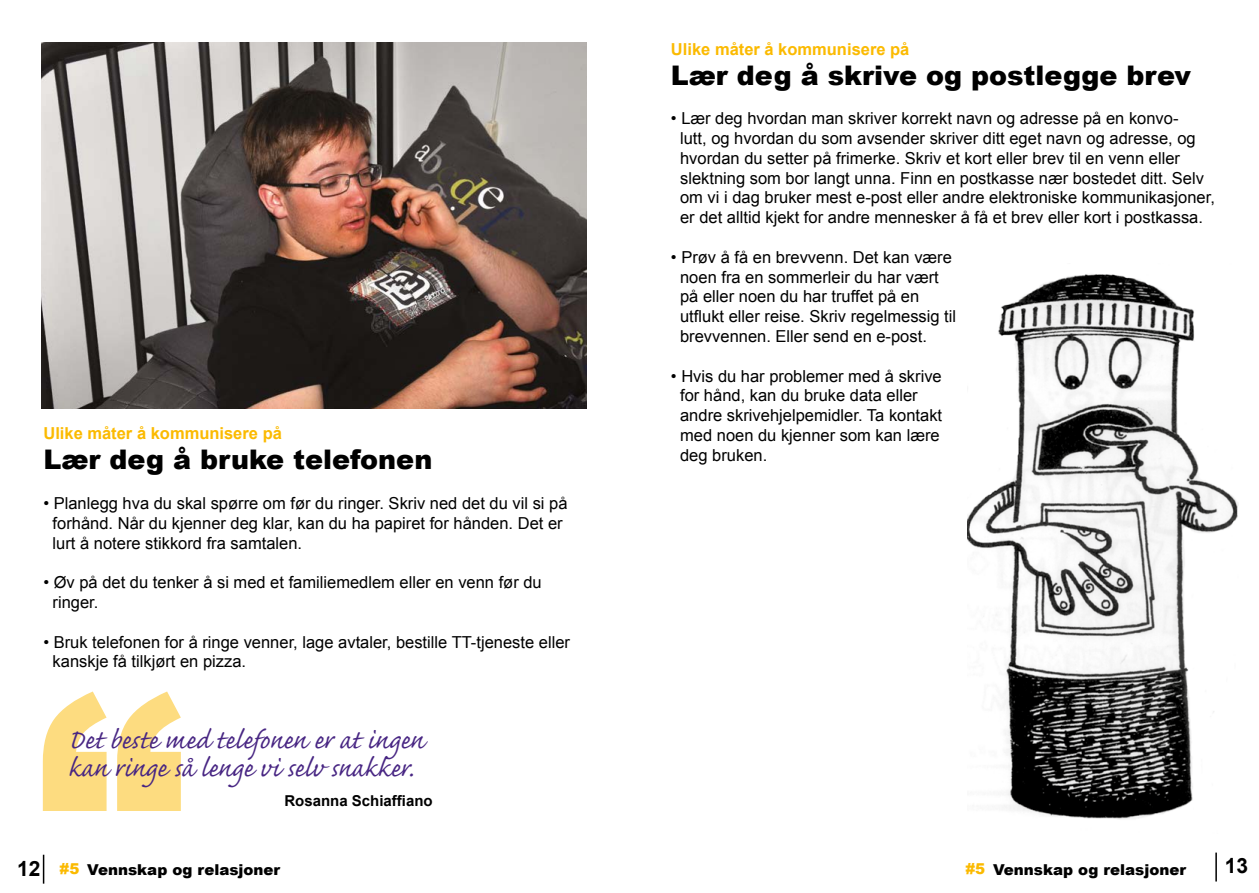
<style>
.page{position:relative;width:1259px;height:893px;background:#fff}
.page>*{position:absolute;margin:0;border:0;box-sizing:border-box;transform-origin:0 0}
.t1{font:900 300px "Arial";color:#fbba00}
.t2{font:33px/28.5px "Caflisch Script";color:#482683}
.t3{font:900 27px "Arial";color:#000}
.t4{font:700 21px "Arial";color:#000}
.t5{font:16.5px/19.8px "Arial";color:#000}
.t6{font:700 16.5px "Arial";color:#fbba00}
.t7{font:900 15px "Arial";color:#000}
.t8{font:700 15px "Arial";color:#000}
.s1{font-weight:700;font-size:21px}
.s2{color:#fbba00}
</style>
<div class="page">
<svg style="left:43px;top:855px;width:1px;height:29px"></svg>
<svg style="left:1215px;top:853px;width:1px;height:28px"></svg>
<img style="left:42px;top:43px;width:544px;height:365px">
<img style="left:967px;top:274px;width:271px;height:545px">
<p class="t6" style="left:43px;top:423px;width:240px">Ulike måter å kommunisere på</p>
<h3 class="t3" style="left:43px;top:440px;width:390px">Lær deg å bruke telefonen</h3>
<p class="t5" style="left:53px;top:493px;width:516px;text-indent:-9px">• Planlegg hva du skal spørre om før du ringer. Skriv ned det du vil si på forhånd. Når du kjenner deg klar, kan du ha papiret for hånden. Det er lurt å notere stikkord fra samtalen.</p>
<p class="t5" style="left:53px;top:573px;width:491px;text-indent:-9px">• Øv på det du tenker å si med et familiemedlem eller en venn før du ringer.</p>
<p class="t5" style="left:53px;top:632px;width:519px;text-indent:-9px">• Bruk telefonen for å ringe venner, lage avtaler, bestille TT-tjeneste eller kanskje få tilkjørt en pizza.</p>
<h1 class="t1" style="left:35px;top:585px;width:151px">“</h1>
<h2 class="t2" style="left:68px;top:726px;width:357px">Det beste med telefonen er at ingen kan ringe så lenge vi selv snakker.</h2>
<p class="t8" style="left:284px;top:791px;width:150px">Rosanna Schiaffiano</p>
<p class="t6" style="left:671px;top:38px;width:240px">Ulike måter å kommunisere på</p>
<h3 class="t3" style="left:671px;top:55px;width:521px">Lær deg å skrive og postlegge brev</h3>
<p class="t5" style="left:680px;top:109px;width:536px;text-indent:-9px">• Lær deg hvordan man skriver korrekt navn og adresse på en konvo-<br>lutt, og hvordan du som avsender skriver ditt eget navn og adresse, og hvordan du setter på frimerke. Skriv et kort eller brev til en venn eller slektning som bor langt unna. Finn en postkasse nær bostedet ditt. Selv om vi i dag bruker mest e-post eller andre elektroniske kommunikasjoner, er det alltid kjekt for andre mennesker å få et brev eller kort i postkassa.</p>
<p class="t5" style="left:680px;top:247px;width:277px;text-indent:-9px">• Prøv å få en brevvenn. Det kan være noen fra en sommerleir du har vært på eller noen du har truffet på en utflukt eller reise. Skriv regelmessig til brevvennen. Eller send en e-post.</p>
<p class="t5" style="left:680px;top:366px;width:263px;text-indent:-9px">• Hvis du har problemer med å skrive for hånd, kan du bruke data eller andre skrivehjelpemidler. Ta kontakt med noen du kjenner som kan lære deg bruken.</p>
<p class="t7" style="left:17px;top:859px;width:265px"><span class="s1">12</span> <span class="s2">#5</span> Vennskap og relasjoner</p>
<p class="t7" style="left:965px;top:859px;width:222px"><span class="s2">#5</span> Vennskap og relasjoner</p>
<p class="t4" style="left:1225px;top:852px;width:25px">13</p>
</div>
